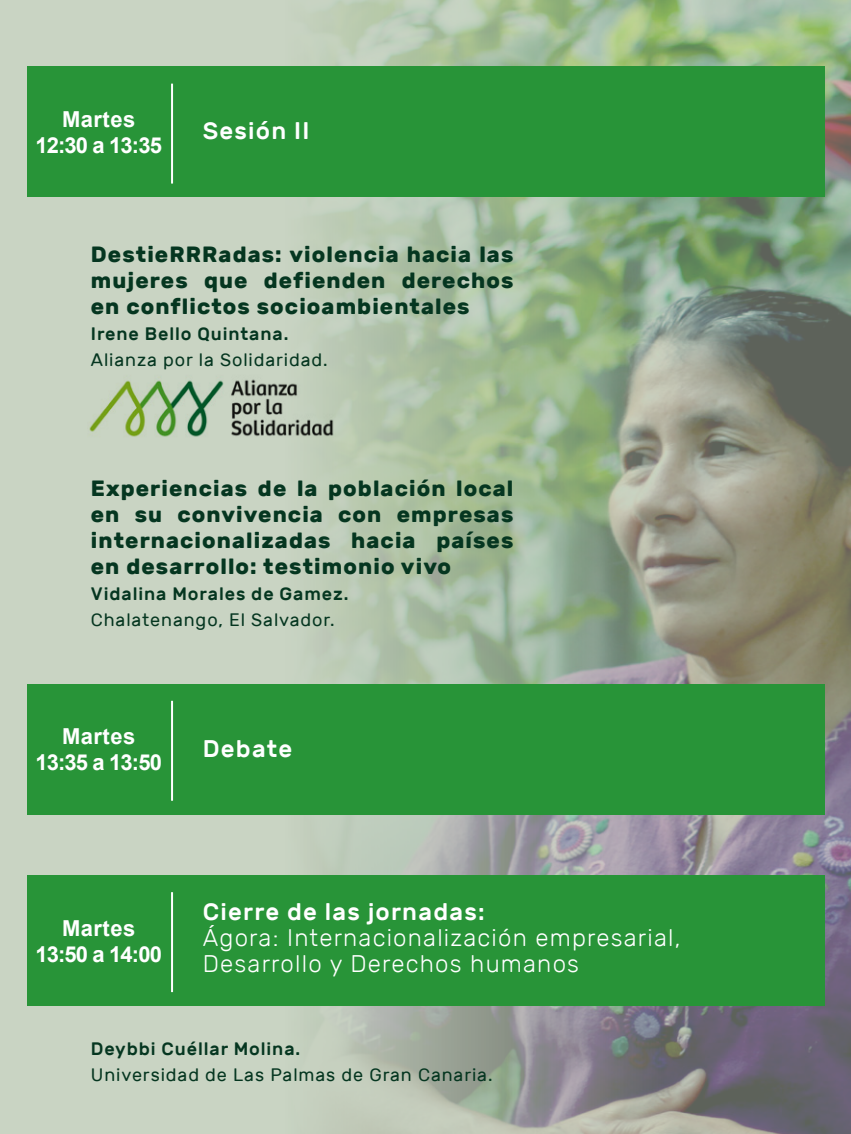
<style>
.page{position:relative;width:851px;height:1134px;background:#fff}
.page>*{position:absolute;margin:0;border:0;box-sizing:border-box;transform-origin:0 0}
.t1{font:300 24px/26px "Rubik";letter-spacing:.05em;color:#fff}
.t2{font:500 24px "Rubik";letter-spacing:.05em;color:#fff}
.t3{font:700 22px/26px "Rubik";letter-spacing:.05em;color:#053620;text-align:justify}
.t4{font:700 22px/26px "Arial";letter-spacing:.02em;color:#fff;text-align:center}
.t5{font:18px "Rubik";letter-spacing:.05em;color:#053620}
.t6{font:500 18px "Rubik";letter-spacing:.05em;color:#053620}
</style>
<div class="page">
<div style="left:0;top:0;width:850px;height:1134px;background:#c9d4c3"></div>
<img style="left:282px;top:0;width:568px;height:1134px">
<div style="left:27px;top:67px;width:797px;height:130px;background:#289438"></div>
<div style="left:27px;top:684px;width:797px;height:130px;background:#289438"></div>
<div style="left:27px;top:875px;width:797px;height:130px;background:#289438"></div>
<hr style="left:171px;top:84px;width:2px;height:100px;background:#fff">
<hr style="left:171px;top:701px;width:2px;height:100px;background:#fff">
<hr style="left:171px;top:892px;width:2px;height:100px;background:#fff">
<img style="left:89px;top:370px;width:246px;height:78px">
<p class="t4" style="left:35px;top:107px;width:128px">Martes<br>12:30 a 13:35</p>
<p class="t2" style="left:203px;top:118px;width:108px">Sesión II</p>
<p class="t3" style="left:91px;top:241px;width:424px">DestieRRRadas: violencia hacia las mujeres que defienden derechos en conflictos socioambientales</p>
<p class="t6" style="left:91px;top:323px;width:199px">Irene Bello Quintana.</p>
<p class="t5" style="left:91px;top:349px;width:238px">Alianza por la Solidaridad.</p>
<p class="t3" style="left:91px;top:475px;width:424px">Experiencias de la población local en su convivencia con empresas internacionalizadas hacia países en desarrollo: testimonio vivo</p>
<p class="t6" style="left:91px;top:583px;width:259px">Vidalina Morales de Gamez.</p>
<p class="t5" style="left:91px;top:609px;width:245px">Chalatenango, El Salvador.</p>
<p class="t4" style="left:35px;top:724px;width:128px">Martes<br>13:35 a 13:50</p>
<p class="t2" style="left:203px;top:735px;width:91px">Debate</p>
<p class="t4" style="left:35px;top:916px;width:128px">Martes<br>13:50 a 14:00</p>
<p class="t2" style="left:203px;top:898px;width:283px">Cierre de las jornadas:</p>
<p class="t1" style="left:203px;top:925px;width:479px">Ágora: Internacionalización empresarial,<br>Desarrollo y Derechos humanos</p>
<p class="t6" style="left:91px;top:1039px;width:211px">Deybbi Cuéllar Molina.</p>
<p class="t5" style="left:91px;top:1065px;width:403px">Universidad de Las Palmas de Gran Canaria.</p>
</div>
